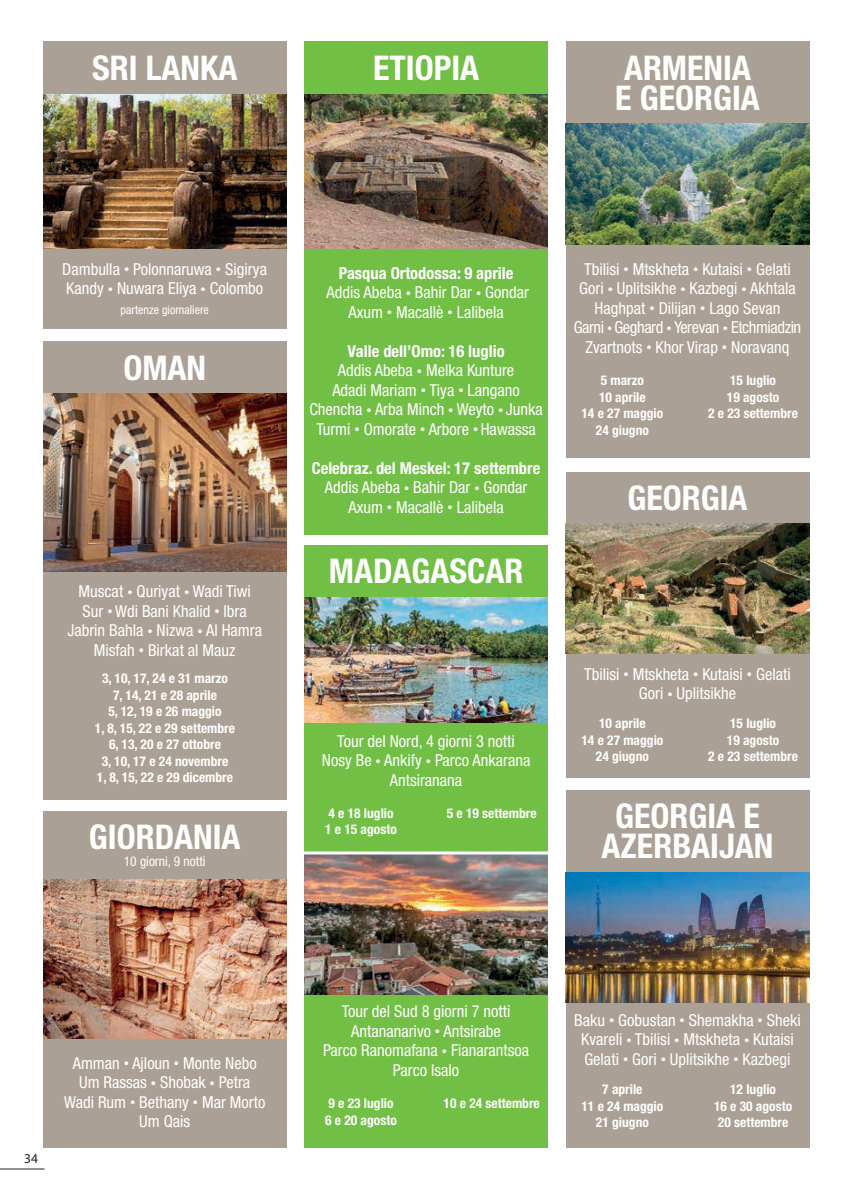
<style>
.page{position:relative;width:851px;height:1189px;background:#fff}
.page>*{position:absolute;margin:0;border:0;box-sizing:border-box;transform-origin:0 0}
.t1{font:700 condensed 34.05px/30px "Helvetica Neue";color:#fff}
.t2{font:condensed 16.5px/19.5px "Helvetica Neue";color:#fff;text-align:center}
.t3{font:700 condensed 13.5px/16.5px "Helvetica Neue";color:#fff;text-align:center}
.t4{font:condensed 13.5px "Helvetica Neue";color:#fff}
.t5{font:13.5px "Myriad Pro";color:#231f20}
.t6{font:condensed 12px "Helvetica Neue";color:#fff}
.s1{font-size:10.5px}
.s2{font-weight:700}
</style>
<div class="page">
<hr style="left:0;top:1169px;width:44px;height:1px;background:#231f20">
<div style="left:43px;top:42px;width:243px;height:287px;background:#aba095"></div>
<img style="left:43px;top:94px;width:243px;height:155px">
<div style="left:43px;top:342px;width:243px;height:458px;background:#aba095"></div>
<img style="left:43px;top:393px;width:243px;height:178px">
<div style="left:304px;top:42px;width:243px;height:493px;background:#71bf44"></div>
<img style="left:304px;top:94px;width:243px;height:155px">
<div style="left:304px;top:545px;width:243px;height:602px;background:#71bf44"></div>
<img style="left:304px;top:598px;width:243px;height:124px">
<img style="left:304px;top:854px;width:243px;height:140px">
<div style="left:43px;top:811px;width:243px;height:336px;background:#aba095"></div>
<img style="left:43px;top:880px;width:243px;height:159px">
<div style="left:565px;top:42px;width:243px;height:416px;background:#aba095"></div>
<img style="left:565px;top:124px;width:243px;height:121px">
<hr style="left:300px;top:851px;width:255px;height:3px;background:#fff">
<div style="left:565px;top:790px;width:243px;height:357px;background:#aba095"></div>
<img style="left:565px;top:872px;width:243px;height:131px">
<div style="left:565px;top:472px;width:243px;height:306px;background:#aba095"></div>
<img style="left:565px;top:523px;width:243px;height:130px">
<h1 class="t1" style="left:92px;top:56px;width:147px">SRI LANKA</h1>
<h1 class="t1" style="left:373px;top:56px;width:107px">ETIOPIA</h1>
<h1 class="t1" style="left:615px;top:56px;width:146px">ARMENIA<br>E GEORGIA</h1>
<p class="t2" style="left:62px;top:259px;width:206px;text-align:left">Dambulla <span class="s1">•</span> Polonnaruwa <span class="s1">•</span> Sigirya<br>Kandy <span class="s1">•</span> Nuwara Eliya <span class="s1">•</span> Colombo</p>
<p class="t6" style="left:121px;top:302px;width:90px">partenze giornaliere</p>
<h1 class="t1" style="left:123px;top:356px;width:84px">OMAN</h1>
<p class="t2" style="left:67px;top:581px;width:196px">Muscat <span class="s1">•</span> Quriyat <span class="s1">•</span> Wadi Tiwi<br>Sur <span class="s1">•</span> Wdi Bani Khalid <span class="s1">•</span> Ibra<br>Jabrin Bahla <span class="s1">•</span> Nizwa <span class="s1">•</span> Al Hamra<br>Misfah <span class="s1">•</span> Birkat al Mauz</p>
<p class="t3" style="left:95px;top:671px;width:141px">3, 10, 17, 24 e 31 marzo<br>7, 14, 21 e 28 aprile<br>5, 12, 19 e 26 maggio<br>1, 8, 15, 22 e 29 settembre<br>6, 13, 20 e 27 ottobre<br>3, 10, 17 e 24 novembre<br>1, 8, 15, 22 e 29 dicembre</p>
<h1 class="t1" style="left:89px;top:825px;width:153px">GIORDANIA</h1>
<p class="t4" style="left:124px;top:853px;width:83px">10 giorni, 9 notti</p>
<p class="t2" style="left:326px;top:263px;width:204px"><span class="s2">Pasqua Ortodossa: 9 aprile<br></span>Addis Abeba <span class="s1">•</span> Bahir Dar <span class="s1">•</span> Gondar<br>Axum <span class="s1">•</span> Macallè <span class="s1">•</span> Lalibela</p>
<p class="t2" style="left:309px;top:341px;width:235px"><span class="s2">Valle dell’Omo: 16 luglio<br></span>Addis Abeba <span class="s1">•</span> Melka Kunture<br>Adadi Mariam <span class="s1">•</span> Tiya <span class="s1">•</span> Langano<br>Chencha <span class="s1">•</span> Arba Minch <span class="s1">•</span> Weyto <span class="s1">•</span> Junka<br>Turmi <span class="s1">•</span> Omorate <span class="s1">•</span> Arbore <span class="s1">•</span> Hawassa</p>
<p class="t2" style="left:312px;top:458px;width:230px"><span class="s2">Celebraz. del Meskel: 17 settembre<br></span>Addis Abeba <span class="s1">•</span> Bahir Dar <span class="s1">•</span> Gondar<br>Axum <span class="s1">•</span> Macallè <span class="s1">•</span> Lalibela</p>
<h1 class="t1" style="left:328px;top:559px;width:196px">MADAGASCAR</h1>
<p class="t2" style="left:573px;top:259px;width:229px">Tbilisi <span class="s1">•</span> Mtskheta <span class="s1">•</span> Kutaisi <span class="s1">•</span> Gelati Gori <span class="s1">•</span> Uplitsikhe <span class="s1">•</span> Kazbegi <span class="s1">•</span> Akhtala Haghpat <span class="s1">•</span> Dilijan <span class="s1">•</span> Lago Sevan<br>Garni <span class="s1">•</span> Geghard <span class="s1">•</span> Yerevan <span class="s1">•</span> Etchmiadzin Zvartnots <span class="s1">•</span> Khor Virap <span class="s1">•</span> Noravanq</p>
<p class="t3" style="left:581px;top:373px;width:83px">5 marzo<br>10 aprile<br>14 e 27 maggio<br>24 giugno</p>
<p class="t3" style="left:708px;top:373px;width:91px">15 luglio<br>19 agosto<br>2 e 23 settembre</p>
<h1 class="t1" style="left:627px;top:486px;width:121px">GEORGIA</h1>
<p class="t2" style="left:322px;top:731px;width:210px">Tour del Nord, 4 giorni 3 notti<br>Nosy Be <span class="s1">•</span> Ankify <span class="s1">•</span> Parco Ankarana<br>Antsiranana</p>
<p class="t3" style="left:325px;top:806px;width:73px;text-align:left">4 e 18 luglio<br>1 e 15 agosto</p>
<p class="t3" style="left:446px;top:806px;width:91px">5 e 19 settembre</p>
<p class="t2" style="left:584px;top:664px;width:208px">Tbilisi <span class="s1">•</span> Mtskheta <span class="s1">•</span> Kutaisi <span class="s1">•</span> Gelati<br>Gori <span class="s1">•</span> Uplitsikhe</p>
<p class="t3" style="left:581px;top:716px;width:83px">10 aprile<br>14 e 27 maggio<br>24 giugno</p>
<p class="t3" style="left:708px;top:716px;width:91px">15 luglio<br>19 agosto<br>2 e 23 settembre</p>
<h1 class="t1" style="left:601px;top:804px;width:173px;text-align:center">GEORGIA E<br>AZERBAIJAN</h1>
<p class="t5" style="left:24px;top:1150px;width:15px">34</p>
<p class="t2" style="left:64px;top:1053px;width:203px">Amman <span class="s1">•</span> Ajloun <span class="s1">•</span> Monte Nebo<br>Um Rassas <span class="s1">•</span> Shobak <span class="s1">•</span> Petra<br>Wadi Rum <span class="s1">•</span> Bethany <span class="s1">•</span> Mar Morto<br>Um Qais</p>
<p class="t2" style="left:323px;top:1002px;width:208px">Tour del Sud 8 giorni 7 notti<br>Antananarivo <span class="s1">•</span> Antsirabe<br>Parco Ranomafana <span class="s1">•</span> Fianarantsoa<br>Parco Isalo</p>
<p class="t3" style="left:325px;top:1096px;width:73px;text-align:left">9 e 23 luglio<br>6 e 20 agosto</p>
<p class="t3" style="left:443px;top:1096px;width:98px">10 e 24 settembre</p>
<p class="t2" style="left:574px;top:1010px;width:228px">Baku <span class="s1">•</span> Gobustan <span class="s1">•</span> Shemakha <span class="s1">•</span> Sheki<br>Kvareli <span class="s1">•</span> Tbilisi <span class="s1">•</span> Mtskheta <span class="s1">•</span> Kutaisi<br>Gelati <span class="s1">•</span> Gori <span class="s1">•</span> Uplitsikhe <span class="s1">•</span> Kazbegi</p>
<p class="t3" style="left:581px;top:1082px;width:83px">7 aprile<br>11 e 24 maggio<br>21 giugno</p>
<p class="t3" style="left:713px;top:1082px;width:80px">12 luglio<br>16 e 30 agosto<br>20 settembre</p>
</div>
